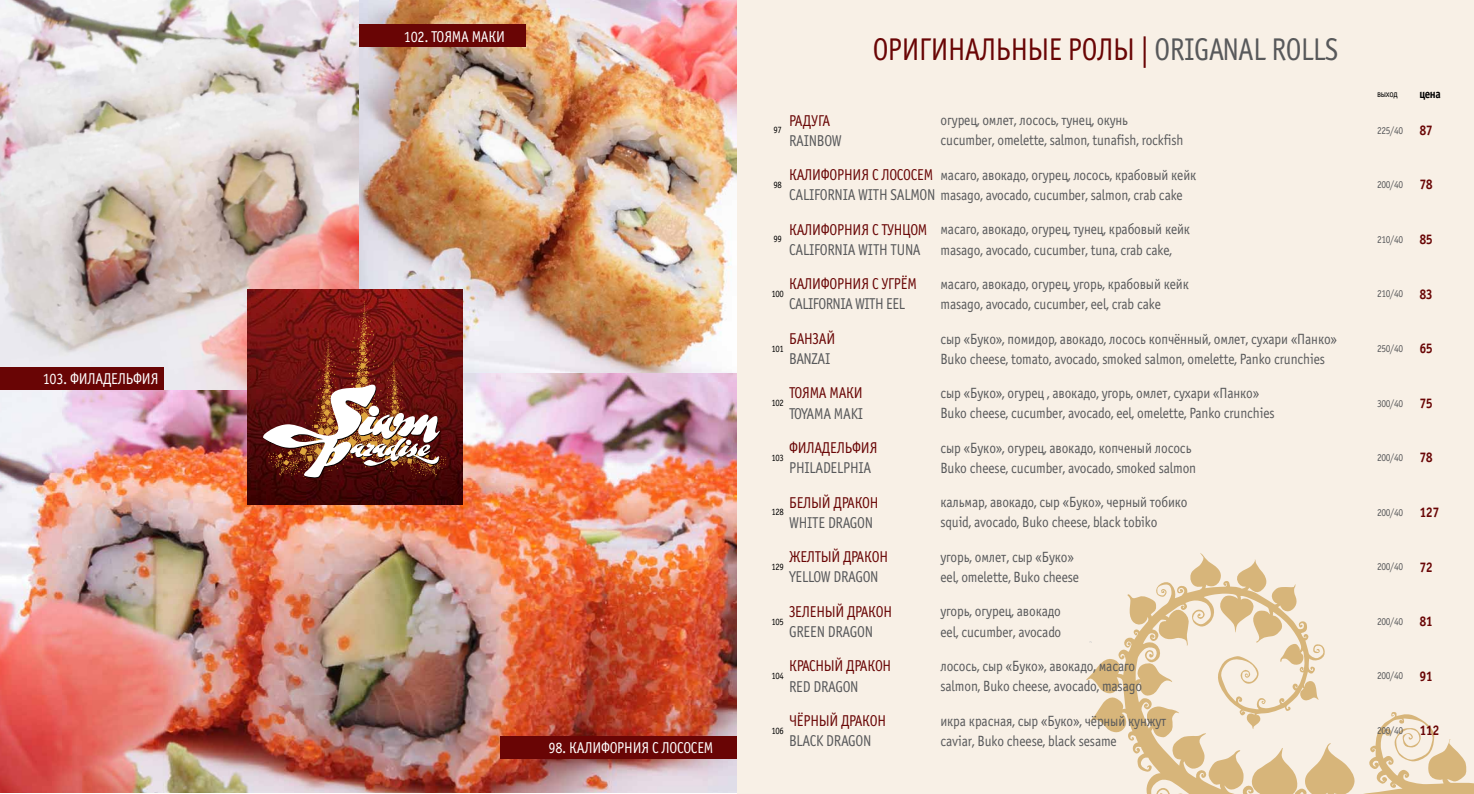
<style>
.page{position:relative;width:1474px;height:794px;background:#fff}
.page>*{position:absolute;margin:0;border:0;box-sizing:border-box;transform-origin:0 0}
.t1{font:31.5px "Officina Sans C";letter-spacing:-.02em;color:#690505;scale:.9 1}
.t2{font:15.75px "Officina Sans C";letter-spacing:-.02em;color:#690505;scale:.9 1}
.t3{font:15.75px "Officina Sans C";letter-spacing:.065em;color:#58595b;scale:.9 1}
.t4{font:15.75px "Officina Sans C";letter-spacing:-.02em;color:#fff;scale:.9 1}
.t5{font:14.88px/20.1px "Officina Sans C";letter-spacing:-.01em;color:#58595b;scale:.9 1}
.t6{font:700 12.25px "Officina Sans C";color:#000;scale:.9 1}
.t7{font:10.5px "Officina Sans C";letter-spacing:-.04em;color:#58595b;scale:.9 1}
.t8{font:9.62px "Officina Sans C";letter-spacing:-.04em;color:#000;scale:.9 1}
.s1{color:#58595b}
.s2{font-weight:700;font-size:14px;color:#690505}
</style>
<div class="page">
<img style="left:359px;top:0;width:378px;height:373px">
<img style="left:0;top:373px;width:737px;height:420px">
<div style="left:737px;top:0;width:736px;height:794px;background:#f8f0e6"></div>
<svg style="left:1086px;top:553px;width:387px;height:241px"></svg>
<img style="left:0;top:0;width:359px;height:389px">
<div style="left:0;top:367px;width:163px;height:22px;background:#690505"></div>
<div style="left:359px;top:24px;width:166px;height:23px;background:#690505"></div>
<div style="left:500px;top:735px;width:237px;height:23px;background:#690505"></div>
<img style="left:247px;top:289px;width:215px;height:215px">
<svg style="left:263px;top:301px;width:183px;height:178px;background:#873e36"></svg>
<p class="t4" style="left:43px;top:370px;width:130px">103. Филадел ьфия</p>
<p class="t4" style="left:404px;top:28px;width:111px">102. Тояма маки</p>
<p class="t4" style="left:548px;top:739px;width:174px">98. Кали форния с лососем</p>
<h1 class="t1" style="left:872px;top:32px;width:516px">Ори ги нальные рол ы | <span class="s1">Origanal Rolls</span></h1>
<p class="t8" style="left:773px;top:125px;width:11px">97</p>
<p class="t2" style="left:789px;top:112px;width:47px">Раду га</p>
<p class="t3" style="left:789px;top:132px;width:10px">Rainbow</p>
<p class="t8" style="left:1377px;top:88px;width:24px">выход</p>
<p class="t6" style="left:1419px;top:87px;width:25px">цена</p>
<p class="t5" style="left:940px;top:110px;width:271px">огурец, омлет, лосось, тунец, окунь cucumber, omelette, salmon, tunafish, rockfish</p>
<p class="t7" style="left:1377px;top:124px;width:63px">225/40 <span class="s2">87</span></p>
<p class="t8" style="left:773px;top:179px;width:11px">98</p>
<p class="t8" style="left:773px;top:234px;width:11px">99</p>
<p class="t5" style="left:940px;top:165px;width:286px">масаго, авокадо, огурец, лосось, крабовый кейк masago, avocado, cucumber, salmon, crab cake</p>
<p class="t7" style="left:1377px;top:179px;width:63px">200/40 <span class="s2">78</span></p>
<p class="t2" style="left:789px;top:166px;width:151px">Кали форния с лососем</p>
<p class="t3" style="left:789px;top:186px;width:145px">California with Salmon</p>
<p class="t2" style="left:789px;top:221px;width:136px">Калифорния с тунцом</p>
<p class="t3" style="left:789px;top:241px;width:138px">California with Tuna</p>
<p class="t5" style="left:940px;top:220px;width:279px">масаго, авокадо, огурец, тунец, крабовый кейк masago, avocado, cucumber, tuna, crab cake,</p>
<p class="t7" style="left:1377px;top:233px;width:63px">210/40 <span class="s2">85</span></p>
<p class="t2" style="left:789px;top:275px;width:141px">Калифорния с угрём</p>
<p class="t3" style="left:789px;top:295px;width:127px">California with Eel</p>
<p class="t8" style="left:771px;top:288px;width:15px">100</p>
<p class="t2" style="left:789px;top:330px;width:53px">Банзай</p>
<p class="t3" style="left:789px;top:350px;width:40px">Ban zai</p>
<p class="t8" style="left:771px;top:343px;width:15px">101</p>
<p class="t2" style="left:789px;top:384px;width:80px">Тояма маки</p>
<p class="t3" style="left:789px;top:405px;width:9px">Toyama</p>
<p class="t3" style="left:834px;top:405px;width:19px">Maki</p>
<p class="t8" style="left:771px;top:398px;width:15px">102</p>
<p class="t2" style="left:789px;top:439px;width:100px">Филадел ьфия</p>
<p class="t3" style="left:789px;top:459px;width:69px">Philadelphia</p>
<p class="t8" style="left:771px;top:452px;width:15px">103</p>
<p class="t2" style="left:789px;top:494px;width:101px">бел ый дракон</p>
<p class="t3" style="left:789px;top:514px;width:85px">white Dragon</p>
<p class="t8" style="left:771px;top:507px;width:15px">128</p>
<p class="t2" style="left:789px;top:548px;width:10px">желт</p>
<p class="t2" style="left:820px;top:548px;width:76px">ый дракон</p>
<p class="t3" style="left:789px;top:568px;width:91px">ye llow Dragon</p>
<p class="t8" style="left:771px;top:561px;width:15px">129</p>
<p class="t2" style="left:789px;top:603px;width:9px">Зеле</p>
<p class="t2" style="left:816px;top:603px;width:86px">ный дракон</p>
<p class="t3" style="left:789px;top:623px;width:85px">Green Dragon</p>
<p class="t8" style="left:771px;top:616px;width:15px">105</p>
<p class="t2" style="left:789px;top:657px;width:115px">Красный дракон</p>
<p class="t3" style="left:789px;top:677px;width:69px">Red Dragon</p>
<p class="t8" style="left:771px;top:670px;width:15px">104</p>
<p class="t2" style="left:789px;top:712px;width:109px">Чёрный дракон</p>
<p class="t3" style="left:789px;top:732px;width:83px">Black Dragon</p>
<p class="t8" style="left:771px;top:725px;width:15px">106</p>
<p class="t5" style="left:940px;top:274px;width:277px">масаго, авокадо, огурец, угорь, крабовый кейк masago, avocado, cucumber, eel, crab cake</p>
<p class="t7" style="left:1377px;top:288px;width:63px">210/40 <span class="s2">83</span></p>
<p class="t5" style="left:940px;top:329px;width:442px">сыр «Буко», помидор, авокадо, лосось копчённый, омлет, сухари «П анко»<br>Buko cheese, tomato, avocado, smoked salmon, omelette, Panko crunchies</p>
<p class="t7" style="left:1377px;top:343px;width:63px">250/40 <span class="s2">65</span></p>
<p class="t5" style="left:940px;top:383px;width:373px">сыр «Буко», огурец , авокадо, угорь, омлет, сухари «П анко»<br>Buko cheese, cucumber, avocado, eel, omelette, Panko crunchies</p>
<p class="t7" style="left:1377px;top:397px;width:63px">300/40 <span class="s2">75</span></p>
<p class="t5" style="left:940px;top:438px;width:285px">сыр «Буко», огурец, авокадо, копченый лосось<br>Buko cheese, cucumber, avocado, smoked salmon</p>
<p class="t7" style="left:1377px;top:452px;width:63px">200/40 <span class="s2">78</span></p>
<p class="t5" style="left:940px;top:492px;width:276px">кальмар, авокадо, сыр «Буко», черный тобико squid, avocado, Buko cheese, black tobiko</p>
<p class="t7" style="left:1377px;top:506px;width:71px">200/40 <span class="s2">127</span></p>
<p class="t5" style="left:940px;top:547px;width:156px">угорь, омлет, сыр «Буко» eel, omelette, Buko cheese</p>
<p class="t7" style="left:1377px;top:561px;width:63px">200/40 <span class="s2">72</span></p>
<p class="t5" style="left:940px;top:601px;width:136px">угорь, огурец, авокадо eel, cucumber, avocado</p>
<p class="t7" style="left:1377px;top:615px;width:63px">200/40 <span class="s2">81</span></p>
<p class="t5" style="left:940px;top:656px;width:225px">лосось, сыр «Буко», авокадо, масаго salmon, Buko cheese, avocado, masago</p>
<p class="t7" style="left:1377px;top:670px;width:63px">200/40 <span class="s2">91</span></p>
<p class="t5" style="left:940px;top:711px;width:252px">икра красная, сыр «Буко», чёрный кунжут caviar, Buko cheese, black sesame</p>
<p class="t7" style="left:1377px;top:725px;width:71px">200/40 <span class="s2">112</span></p>
</div>
